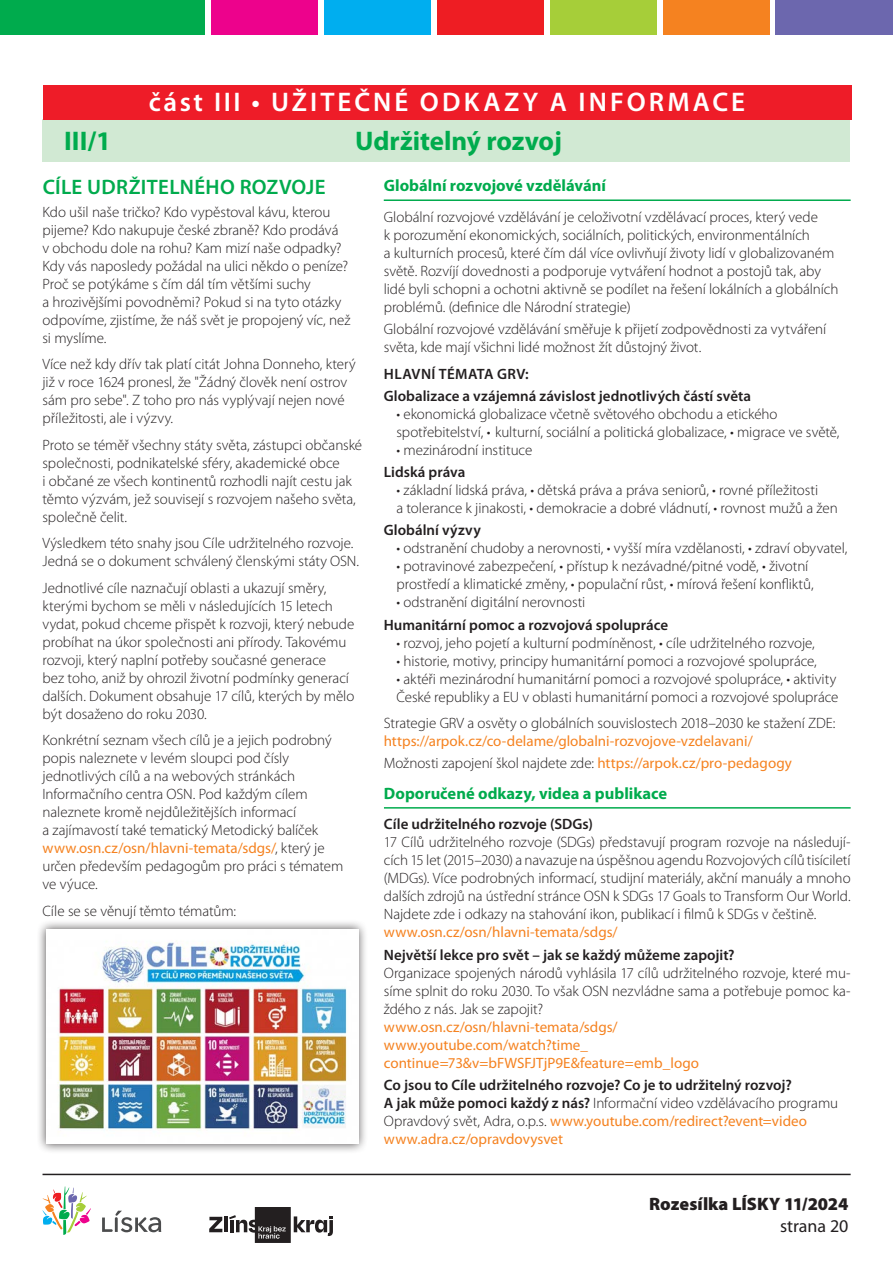
<style>
.page{position:relative;width:893px;height:1263px;background:#fff}
.page>*{position:absolute;margin:0;border:0;box-sizing:border-box;transform-origin:0 0}
.nadpis{font:600 27px "Myriad Pro";letter-spacing:.115em;color:#fff}
.nadpis-2{font:700 27px "Myriad Pro";color:#00ab4d}
.text{font:600 21px "Myriad Pro";letter-spacing:.015em;color:#00ab4d}
.t1{font:900 18px "Myriad Pro";color:#231f20}
.t2{font:18px "Myriad Pro";color:#231f20}
.podtržený_podnadpis{font:700 16.5px "Myriad Pro";color:#00ab4d}
.text-2{font:300 15px/18px "Myriad Pro";letter-spacing:-.005em;color:#231f20}
.text-3{font:600 15px "Myriad Pro";color:#231f20}
.odkaz_web{font:15px/18px "Myriad Pro";color:#f58220}
.text-4{font:15px "Myriad Pro";color:#f58220}
.text-5{font:600 15px "Myriad Pro";letter-spacing:.025em;color:#231f20}
.s1{font-weight:400;color:#f58220}
.s2{font-weight:600}
</style>
<div class="page">
<div style="left:0;top:0;width:205px;height:34px;background:#00ab4d"></div>
<div style="left:211px;top:0;width:107px;height:34px;background:#ed028c"></div>
<div style="left:324px;top:0;width:107px;height:34px;background:#00aeef"></div>
<div style="left:437px;top:0;width:107px;height:34px;background:#ee1d23"></div>
<div style="left:550px;top:0;width:107px;height:34px;background:#a6ce39"></div>
<div style="left:663px;top:0;width:107px;height:34px;background:#f58220"></div>
<div style="left:776px;top:0;width:117px;height:34px;background:#6c67ae"></div>
<svg style="left:102px;top:1211px;width:59px;height:21px"></svg>
<svg style="left:43px;top:1186px;width:48px;height:49px"></svg>
<hr style="left:43px;top:1174px;width:808px;height:1px;background:#231f20">
<svg style="left:209px;top:1217px;width:13px;height:15px"></svg>
<hr style="left:224px;top:1216px;width:4px;height:16px;background:#231f20">
<svg style="left:229px;top:1207px;width:104px;height:36px"></svg>
<div style="left:43px;top:119px;width:807px;height:43px;background:#d1e9d3"></div>
<div style="left:37px;top:919px;width:331px;height:234px;background:#231f20;opacity:.75"></div>
<img style="left:46px;top:929px;width:313px;height:215px">
<hr style="left:384px;top:199px;width:467px;height:2px;background:#00ab4d">
<hr style="left:384px;top:807px;width:467px;height:2px;background:#00ab4d">
<div style="left:43px;top:85px;width:808px;height:34px;background:#ee1c28"></div>
<p class="nadpis" style="left:149px;top:85px;width:598px">část III • UŽITEČNÉ ODKAZY A INFORMACE</p>
<p class="nadpis-2" style="left:64px;top:123px;width:49px">III/1</p>
<p class="nadpis-2" style="left:355px;top:123px;width:208px">Udržitelný rozvoj</p>
<p class="text" style="left:43px;top:174px;width:284px">CÍLE UDRŽITELNÉHO ROZVOJE</p>
<p class="text-2" style="left:43px;top:202px;width:310px">Kdo ušil naše tričko? Kdo vypěstoval kávu, kterou pijeme? Kdo nakupuje české zbraně? Kdo prodává<br>v obchodu dole na rohu? Kam mizí naše odpadky?<br>Kdy vás naposledy požádal na ulici někdo o peníze?<br>Proč se potýkáme s čím dál tím většími suchy<br>a hrozivějšími povodněmi? Pokud si na tyto otázky odpovíme, zjistíme, že náš svět je propojený víc, než si myslíme.</p>
<p class="text-2" style="left:43px;top:355px;width:315px">Více než kdy dřív tak platí citát Johna Donneho, který již v roce 1624 pronesl, že "Žádný člověk není ostrov sám pro sebe". Z toho pro nás vyplývají nejen nové příležitosti, ale i výzvy.</p>
<p class="text-2" style="left:43px;top:435px;width:321px">Proto se téměř všechny státy světa, zástupci občanské společnosti, podnikatelské sféry, akademické obce<br>i občané ze všech kontinentů rozhodli najít cestu jak těmto výzvám, jež souvisejí s rozvojem našeho světa, společně čelit.</p>
<p class="text-2" style="left:43px;top:534px;width:318px">Výsledkem této snahy jsou Cíle udržitelného rozvoje.<br>Jedná se o dokument schválený členskými státy OSN.</p>
<p class="text-2" style="left:43px;top:578px;width:313px">Jednotlivé cíle naznačují oblasti a ukazují směry, kterými bychom se měli v následujících 15 letech vydat, pokud chceme přispět k rozvoji, který nebude probíhat na úkor společnosti ani přírody. Takovému rozvoji, který naplní potřeby současné generace<br>bez toho, aniž by ohrozil životní podmínky generací dalších. Dokument obsahuje 17 cílů, kterých by mělo být dosaženo do roku 2030.</p>
<p class="text-2" style="left:43px;top:731px;width:302px">Konkrétní seznam všech cílů je a jejich podrobný popis naleznete v levém sloupci pod čísly jednotlivých cílů a na webových stránkách Informačního centra OSN. Pod každým cílem naleznete kromě nejdůležitějších informací<br>a zajímavostí také tematický Metodický balíček <span class="s1">www.osn.cz/osn/hlavni-temata/sdgs/</span>, který je určen především pedagogům pro práci s tématem ve výuce.</p>
<p class="text-2" style="left:43px;top:901px;width:195px">Cíle se se věnují těmto tématům:</p>
<p class="podtržený_podnadpis" style="left:384px;top:175px;width:224px">Globální rozvojové vzdělávání</p>
<p class="text-2" style="left:384px;top:208px;width:456px">Globální rozvojové vzdělávání je celoživotní vzdělávací proces, který vede<br>k porozumění ekonomických, sociálních, politických, environmentálních<br>a kulturních procesů, které čím dál více ovlivňují životy lidí v globalizovaném světě. Rozvíjí dovednosti a podporuje vytváření hodnot a postojů tak, aby lidé byli schopni a ochotni aktivně se podílet na řešení lokálních a globálních problémů. (definice dle Národní strategie)</p>
<p class="text-2" style="left:384px;top:320px;width:444px">Globální rozvojové vzdělávání směřuje k přijetí zodpovědnosti za vytváření světa, kde mají všichni lidé možnost žít důstojný život.</p>
<p class="text-5" style="left:384px;top:364px;width:146px">HLAVNÍ TÉMATA GRV:</p>
<p class="text-3" style="left:384px;top:386px;width:369px">Globalizace a vzájemná závislost jednotlivých částí světa</p>
<p class="text-2" style="left:396px;top:405px;width:444px">• ekonomická globalizace včetně světového obchodu a etického spotřebitelství, • kulturní, sociální a politická globalizace, • migrace ve světě,</p>
<p class="text-2" style="left:396px;top:441px;width:137px">• mezinárodní instituce</p>
<p class="text-3" style="left:384px;top:462px;width:83px">Lidská práva</p>
<p class="text-2" style="left:396px;top:481px;width:443px">• základní lidská práva, • dětská práva a práva seniorů, • rovné příležitosti<br>a tolerance k jinakosti, • demokracie a dobré vládnutí, • rovnost mužů a žen</p>
<p class="text-3" style="left:384px;top:521px;width:99px">Globální výzvy</p>
<p class="text-2" style="left:396px;top:539px;width:452px">• odstranění chudoby a nerovnosti, • vyšší míra vzdělanosti, • zdraví obyvatel,</p>
<p class="text-2" style="left:396px;top:557px;width:419px">• potravinové zabezpečení, • přístup k nezávadné/pitné vodě, • životní prostředí a klimatické změny, • populační růst, • mírová řešení konfliktů,</p>
<p class="text-2" style="left:396px;top:593px;width:190px">• odstranění digitální nerovnosti</p>
<p class="text-3" style="left:384px;top:615px;width:286px">Humanitární pomoc a rozvojová spolupráce</p>
<p class="text-2" style="left:396px;top:633px;width:420px">• rozvoj, jeho pojetí a kulturní podmíněnost, • cíle udržitelného rozvoje,</p>
<p class="text-2" style="left:396px;top:651px;width:422px">• historie, motivy, principy humanitární pomoci a rozvojové spolupráce,</p>
<p class="text-2" style="left:396px;top:669px;width:444px">• aktéři mezinárodní humanitární pomoci a rozvojové spolupráce, • aktivity<br>České republiky a EU v oblasti humanitární pomoci a rozvojové spolupráce</p>
<p class="text-2" style="left:384px;top:714px;width:453px">Strategie GRV a osvěty o globálních souvislostech 2018–2030 ke stažení ZDE:</p>
<p class="odkaz_web" style="left:384px;top:732px;width:371px">https://arpok.cz/co-delame/globalni-rozvojove-vzdelavani/</p>
<p class="text-2" style="left:384px;top:754px;width:410px">Možnosti zapojení škol najdete zde: <span class="s1">https://arpok.cz/pro-pedagogy</span></p>
<p class="podtržený_podnadpis" style="left:384px;top:782px;width:285px">Doporučené odkazy, videa a publikace</p>
<p class="text-3" style="left:384px;top:815px;width:210px">Cíle udržitelného rozvoje (SDGs)</p>
<p class="text-2" style="left:384px;top:833px;width:468px;text-align:justify">17 Cílů udržitelného rozvoje (SDGs) představují program rozvoje na následují&shy;cích 15 let (2015–2030) a navazuje na úspěšnou agendu Rozvojových cílů tisíciletí (MDGs). Více podrobných informací, studijní materiály, akční manuály a mnoho dalších zdrojů na ústřední stránce OSN k SDGs 17 Goals to Transform Our World.<br>Najdete zde i odkazy na stahování ikon, publikací i filmů k SDGs v češtině.</p>
<p class="odkaz_web" style="left:384px;top:923px;width:235px">www.osn.cz/osn/hlavni-temata/sdgs/</p>
<p class="text-3" style="left:384px;top:945px;width:352px">Největší lekce pro svět – jak se každý můžeme zapojit?</p>
<p class="text-2" style="left:384px;top:963px;width:468px;text-align:justify">Organizace spojených národů vyhlásila 17 cílů udržitelného rozvoje, které mu&shy;síme splnit do roku 2030. To však OSN nezvládne sama a potřebuje pomoc ka&shy;ždého z nás. Jak se zapojit?</p>
<p class="text-4" style="left:384px;top:1017px;width:235px">www.osn.cz/osn/hlavni-temata/sdgs/</p>
<p class="odkaz_web" style="left:384px;top:1035px;width:317px">www.youtube.com/watch?time_ continue=73&amp;v=bFWSFJTjP9E&amp;feature=emb_logo</p>
<p class="text-3" style="left:384px;top:1075px;width:409px">Co jsou to Cíle udržitelného rozvoje? Co je to udržitelný rozvoj?</p>
<p class="text-2" style="left:384px;top:1094px;width:456px"><span class="s2">A jak může pomoci každý z nás?</span> Informační video vzdělávacího programu<br>Opravdový svět, Adra, o.p.s. <span class="s1">www.youtube.com/redirect?event=video</span></p>
<p class="odkaz_web" style="left:384px;top:1129px;width:181px">www.adra.cz/opravdovysvet</p>
<p class="t1" style="left:649px;top:1192px;width:201px">Rozesílka LÍSKY 11/2024</p>
<p class="t2" style="left:780px;top:1215px;width:70px">strana 20</p>
</div>
